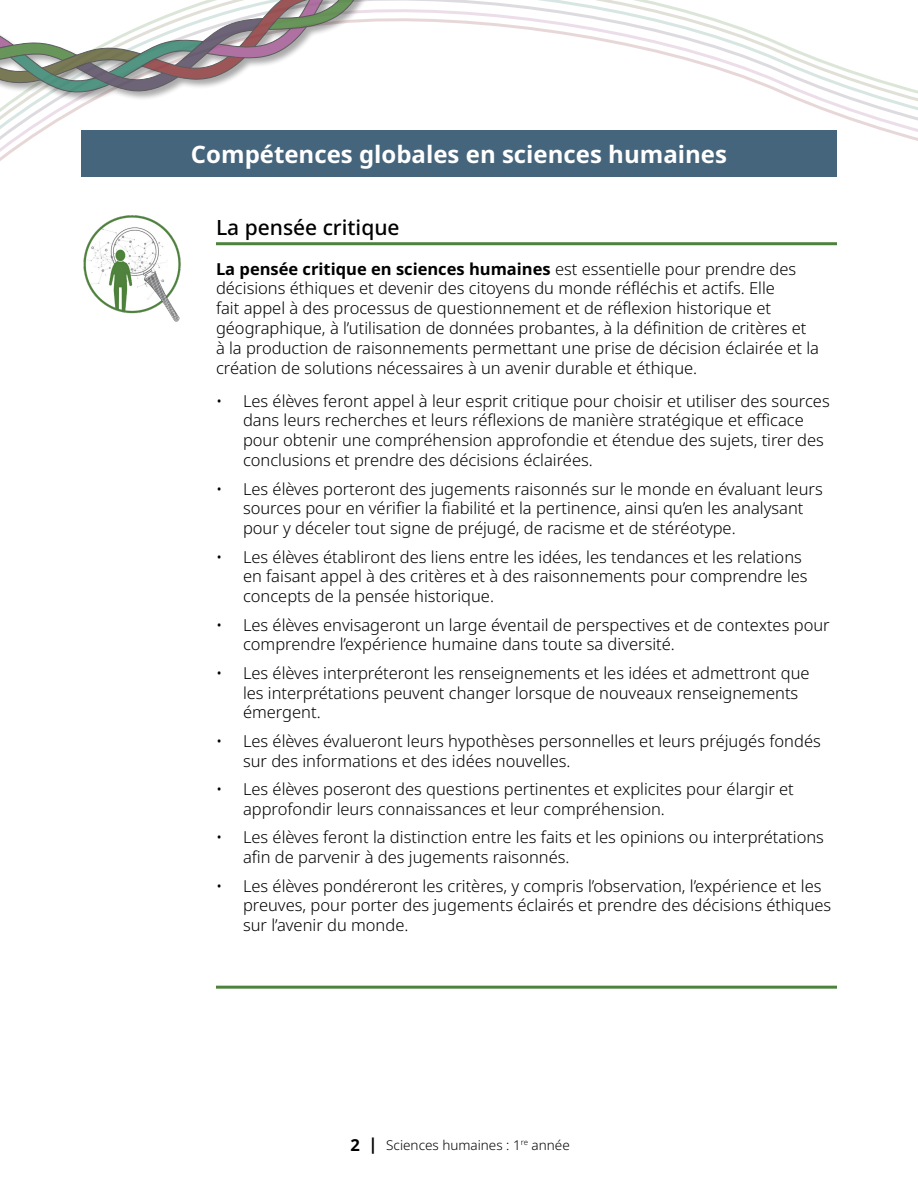
<style>
.page{position:relative;width:918px;height:1188px;background:#fff}
.page>*{position:absolute;margin:0;border:0;box-sizing:border-box;transform-origin:0 0}
.H2_White{font:700 24px "Noto Sans";color:#fff}
.H3_Competency_critical_thinking{font:500 21px "Noto Sans";color:#000}
.Paragraph_Comepetencies{font:300 16.5px/19.8px "Noto Sans";color:#000}
.t1{font:300 13.5px "Noto Sans";color:#000}
.s1{font-weight:700}
.s2{font-weight:700;font-size:16.5px}
</style>
<div class="page">
<svg style="left:0;top:0;width:918px;height:161px"></svg>
<div style="left:0;top:0;width:515px;height:102px;background:#000;opacity:.4"></div>
<svg style="left:0;top:0;width:407px;height:96px"></svg>
<div style="left:81px;top:130px;width:756px;height:47px;background:#45657d"></div>
<hr style="left:216px;top:242px;width:621px;height:3px;background:#4d823c">
<hr style="left:216px;top:986px;width:621px;height:3px;background:#4d823c">
<img style="left:83px;top:215px;width:98px;height:107px">
<h2 class="H2_White" style="left:191px;top:137px;width:538px">Compétences globales en sciences humaines</h2>
<h3 class="H3_Competency_critical_thinking" style="left:216px;top:213px;width:185px">La pensée critique</h3>
<p class="Paragraph_Comepetencies" style="left:216px;top:259px;width:605px"><span class="s1">La pensée critique en sciences humaines</span> est essentielle pour prendre des décisions éthiques et devenir des citoyens du monde réfléchis et actifs. Elle<br>fait appel à des processus de questionnement et de réflexion historique et géographique, à l’utilisation de données probantes, à la définition de critères et à la production de raisonnements permettant une prise de décision éclairée et la création de solutions nécessaires à un avenir durable et éthique.</p>
<p class="Paragraph_Comepetencies" style="left:243px;top:391px;width:588px;text-indent:-27px">• Les élèves feront appel à leur esprit critique pour choisir et utiliser des sources dans leurs recherches et leurs réflexions de manière stratégique et efficace pour obtenir une compréhension approfondie et étendue des sujets, tirer des conclusions et prendre des décisions éclairées.</p>
<p class="Paragraph_Comepetencies" style="left:243px;top:479px;width:581px;text-indent:-27px">• Les élèves porteront des jugements raisonnés sur le monde en évaluant leurs sources pour en vérifier la fiabilité et la pertinence, ainsi qu’en les analysant pour y déceler tout signe de préjugé, de racisme et de stéréotype.</p>
<p class="Paragraph_Comepetencies" style="left:243px;top:547px;width:566px;text-indent:-27px">• Les élèves établiront des liens entre les idées, les tendances et les relations en faisant appel à des critères et à des raisonnements pour comprendre les concepts de la pensée historique.</p>
<p class="Paragraph_Comepetencies" style="left:243px;top:615px;width:588px;text-indent:-27px">• Les élèves envisageront un large éventail de perspectives et de contextes pour comprendre l’expérience humaine dans toute sa diversité.</p>
<p class="Paragraph_Comepetencies" style="left:243px;top:663px;width:568px;text-indent:-27px">• Les élèves interpréteront les renseignements et les idées et admettront que les interprétations peuvent changer lorsque de nouveaux renseignements émergent.</p>
<p class="Paragraph_Comepetencies" style="left:243px;top:731px;width:579px;text-indent:-27px">• Les élèves évalueront leurs hypothèses personnelles et leurs préjugés fondés sur des informations et des idées nouvelles.</p>
<p class="Paragraph_Comepetencies" style="left:243px;top:780px;width:552px;text-indent:-27px">• Les élèves poseront des questions pertinentes et explicites pour élargir et approfondir leurs connaissances et leur compréhension.</p>
<p class="Paragraph_Comepetencies" style="left:243px;top:828px;width:583px;text-indent:-27px">• Les élèves feront la distinction entre les faits et les opinions ou interprétations afin de parvenir à des jugements raisonnés.</p>
<p class="Paragraph_Comepetencies" style="left:243px;top:876px;width:590px;text-indent:-27px">• Les élèves pondéreront les critères, y compris l’observation, l’expérience et les preuves, pour porter des jugements éclairés et prendre des décisions éthiques sur l’avenir du monde.</p>
<p class="t1" style="left:351px;top:1135px;width:221px"><span class="s2">2 |</span> Sciences humaines : 1<sup>re</sup> année</p>
</div>
